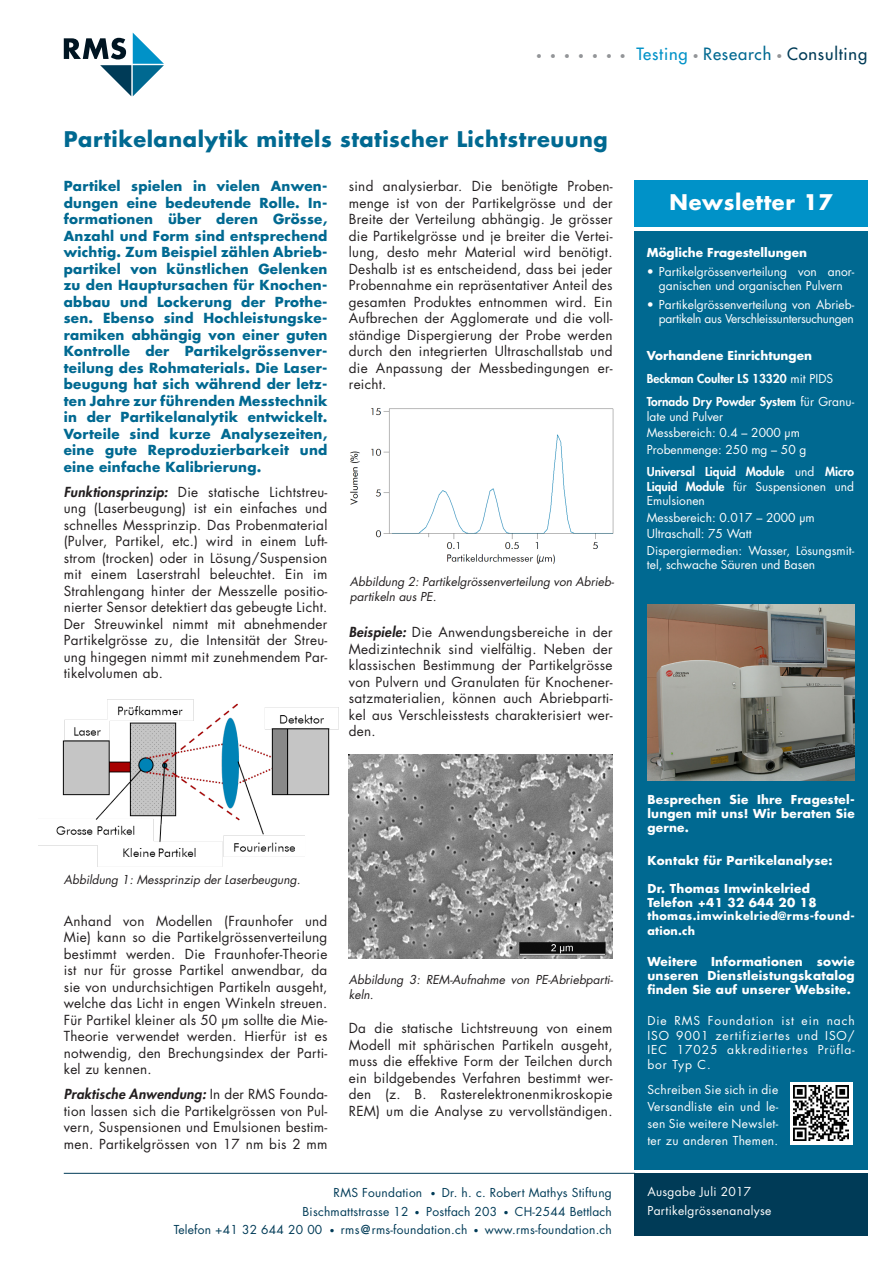
<style>
.page{position:relative;width:893px;height:1263px;background:#fff}
.page>*{position:absolute;margin:0;border:0;box-sizing:border-box;transform-origin:0 0}
.Titel{font:700 21px "Futura Std";letter-spacing:.025em;color:#006991}
.Headline{font:700 21px "Futura Std";letter-spacing:.03em;color:#fff}
.t1{font:500 16.5px "Futura Std";letter-spacing:.05em;color:#003b57}
.Text{font:13.5px/16.5px "Futura Std";letter-spacing:.02em;color:#231f20;text-align:justify}
.Text-2{font:700 13.5px/16.5px "Futura Std";letter-spacing:.02em;color:#006991;text-align:justify}
.Text_Spalte_blau{font:12px/14.4px "Futura Std";color:#fff;text-align:justify}
.Text_Spalte_blau-2{font:700 12px/14.4px "Futura Std";letter-spacing:.02em;color:#fff;text-align:justify}
.t2{font:12px "Futura Std";letter-spacing:.02em;color:#003b57}
.t3{font:italic 12px/14.4px "Futura Std";color:#231f20}
.Text_Spalte_blau-3{font:800 12px/14.4px "Futura Std";color:#fff}
.Text_Spalte_blau-4{font:12px/14.4px "Futura Std";letter-spacing:-.025em;color:#fff;text-align:right}
.Text_Spalte_blau-5{font:700 12px "Futura Std";color:#fff}
.Text_Spalte_blau-6{font:12px "Futura Std";letter-spacing:.025em;color:#fff}
.Text_Spalte_blau-7{font:700 11.1px/14.4px "Futura Std";letter-spacing:.035em;color:#fff}
.s1{font-weight:300;font-size:10.5px;color:#939598}
.s2{color:#0092c8}
.s3{color:#006991}
.s4{font-weight:800;font-style:italic}
.s5{font-size:9px}
.s6{font-weight:800}
.s7{font-weight:400}
</style>
<div class="page">
<img style="left:349px;top:755px;width:263px;height:204px">
<div style="left:634px;top:231px;width:233px;height:938px;background:#006991"></div>
<hr style="left:64px;top:1173px;width:571px;height:1px;background:#003b57">
<div style="left:634px;top:1173px;width:233px;height:62px;background:#003b57"></div>
<div style="left:634px;top:180px;width:233px;height:47px;background:#0092c8"></div>
<svg style="left:64px;top:33px;width:100px;height:63px"></svg>
<img style="left:647px;top:605px;width:208px;height:176px">
<img style="left:350px;top:408px;width:264px;height:156px">
<img style="left:39px;top:699px;width:300px;height:167px">
<div style="left:790px;top:1082px;width:63px;height:62px;background:#fff"></div>
<img style="left:794px;top:1085px;width:55px;height:55px">
<p class="t1" style="left:536px;top:43px;width:333px"><span class="s1">• • • • • • •</span> <span class="s2">Testing</span> <span class="s1">•</span> <span class="s3">Research</span> <span class="s1">•</span> Consulting</p>
<p class="Titel" style="left:64px;top:126px;width:545px">Partikelanalytik mittels statischer Lichtstreuung</p>
<p class="Text-2" style="left:64px;top:178px;width:265px">Partikel spielen in vielen Anwen&shy;dungen eine bedeutende Rolle. In&shy;formationen über deren Grösse, Anzahl und Form sind entsprechend wichtig. Zum Beispiel zählen Abrieb&shy;partikel von künstlichen Gelenken zu den Hauptursachen für Knochen&shy;abbau und Lockerung der Prothe&shy;sen. Ebenso sind Hochleistungske&shy;ramiken abhängig von einer guten Kontrolle der Partikelgrössenver&shy;teilung des Rohmaterials. Die Laser&shy;beugung hat sich während der letz&shy;ten Jahre zur führenden Messtechnik in der Partikelanalytik entwickelt.<br>Vorteile sind kurze Analysezeiten, eine gute Reproduzierbarkeit und eine einfache Kalibrierung.</p>
<p class="Text" style="left:64px;top:484px;width:265px"><span class="s4">Funktionsprinzip:</span> Die statische Lichtstreu&shy;ung (Laserbeugung) ist ein einfaches und schnelles Messprinzip. Das Probenmaterial (Pulver, Partikel, etc.) wird in einem Luft&shy;strom (trocken) oder in Lösung/Suspension mit einem Laserstrahl beleuchtet. Ein im Strahlengang hinter der Messzelle positio&shy;nierter Sensor detektiert das gebeugte Licht.<br>Der Streuwinkel nimmt mit abnehmender Partikelgrösse zu, die Intensität der Streu&shy;ung hingegen nimmt mit zunehmendem Par&shy;tikelvolumen ab.</p>
<p class="Text" style="left:349px;top:178px;width:265px">sind analysierbar. Die benötigte Proben&shy;menge ist von der Partikelgrösse und der Breite der Verteilung abhängig. Je grösser die Partikelgrösse und je breiter die Vertei&shy;lung, desto mehr Material wird benötigt.<br>Deshalb ist es entscheidend, dass bei jeder Probennahme ein repräsentativer Anteil des gesamten Produktes entnommen wird. Ein Aufbrechen der Agglomerate und die voll&shy;ständige Dispergierung der Probe werden durch den integrierten Ultraschallstab und die Anpassung der Messbedingungen er&shy;reicht.</p>
<p class="t3" style="left:350px;top:575px;width:266px">Abbildung 2: Partikelgrössenverteilung von Abrieb&shy;partikeln aus PE.</p>
<p class="Text" style="left:349px;top:624px;width:265px"><span class="s4">Beispiele:</span> Die Anwendungsbereiche in der Medizintechnik sind vielfältig. Neben der klassischen Bestimmung der Partikelgrösse von Pulvern und Granulaten für Knochener&shy;satzmaterialien, können auch Abriebparti&shy;kel aus Verschleisstests charakterisiert wer&shy;den.</p>
<p class="t3" style="left:64px;top:872px;width:238px">Abbildung 1: Messprinzip der Laserbeugung.</p>
<p class="Text" style="left:64px;top:912px;width:265px">Anhand von Modellen (Fraunhofer und Mie) kann so die Partikelgrössenverteilung bestimmt werden. Die Fraunhofer-Theorie ist nur für grosse Partikel anwendbar, da sie von undurchsichtigen Partikeln ausgeht, welche das Licht in engen Winkeln streuen.<br>Für Partikel kleiner als 50 µm sollte die Mie-Theorie verwendet werden. Hierfür ist es notwendig, den Brechungsindex der Parti&shy;kel zu kennen.</p>
<p class="Text" style="left:64px;top:1086px;width:265px"><span class="s4">Praktische Anwendung:</span> In der RMS Founda&shy;tion lassen sich die Partikelgrössen von Pul&shy;vern, Suspensionen und Emulsionen bestim&shy;men. Partikelgrössen von 17 nm bis 2 mm</p>
<p class="t3" style="left:349px;top:973px;width:266px">Abbildung 3: REM-Aufnahme von PE-Abriebparti&shy;keln.</p>
<p class="Text" style="left:349px;top:1020px;width:265px">Da die statische Lichtstreuung von einem Modell mit sphärischen Partikeln ausgeht, muss die effektive Form der Teilchen durch ein bildgebendes Verfahren bestimmt wer&shy;den (z. B. Rasterelektronenmikroskopie REM) um die Analyse zu vervollständigen.</p>
<p class="t2" style="left:334px;top:1185px;width:280px">RMS Foundation <span class="s5">•</span> Dr. h. c. Robert Mathys Stiftung</p>
<p class="t2" style="left:303px;top:1203px;width:311px">Bischmattstrasse 12 <span class="s5">•</span> Postfach 203 <span class="s5">•</span> CH-2544 Bettlach</p>
<p class="t2" style="left:174px;top:1222px;width:440px">Telefon +41 32 644 20 00 <span class="s5">•</span> rms<span class="s6">@</span>rms-foundation.ch <span class="s5">•</span> www.rms-foundation.ch</p>
<p class="Headline" style="left:670px;top:188px;width:165px">Newsletter 17</p>
<p class="Text_Spalte_blau-5" style="left:647px;top:244px;width:162px">Mögliche Fragestellungen</p>
<p class="Text_Spalte_blau" style="left:647px;top:264px;width:209px;text-align:center">• Partikelgrössenverteilung von anor&shy;ganischen und organischen Pulvern</p>
<p class="Text_Spalte_blau-4" style="left:647px;top:297px;width:209px">• Partikelgrössenverteilung von Abrieb&shy;partikeln aus Verschleissuntersuchungen</p>
<p class="Text_Spalte_blau-5" style="left:647px;top:348px;width:167px">Vorhandene Einrichtungen</p>
<p class="Text_Spalte_blau-3" style="left:647px;top:372px;width:188px">Beckman Coulter LS 13320 <span class="s7">mit PIDS</span></p>
<p class="Text_Spalte_blau-3" style="left:647px;top:394px;width:209px">Tornado Dry Powder System <span class="s7">für Granu&shy;late und Pulver</span></p>
<p class="Text_Spalte_blau" style="left:647px;top:426px;width:155px">Messbereich: 0.4 – 2000 µm</p>
<p class="Text_Spalte_blau" style="left:647px;top:442px;width:161px">Probenmenge: 250 mg – 50 g</p>
<p class="Text_Spalte_blau-3" style="left:647px;top:465px;width:209px;text-align:justify">Universal Liquid Module <span class="s7">und</span> Micro Liquid Module <span class="s7">für Suspensionen und Emulsionen</span></p>
<p class="Text_Spalte_blau" style="left:647px;top:510px;width:169px">Messbereich: 0.017 – 2000 µm</p>
<p class="Text_Spalte_blau" style="left:647px;top:527px;width:106px">Ultraschall: 75 Watt</p>
<p class="Text_Spalte_blau" style="left:647px;top:543px;width:209px">Dispergiermedien: Wasser, Lösungsmit&shy;tel, schwache Säuren und Basen</p>
<p class="Text_Spalte_blau-2" style="left:647px;top:792px;width:209px">Besprechen Sie Ihre Fragestel&shy;lungen mit uns! Wir beraten Sie gerne.</p>
<p class="Text_Spalte_blau-2" style="left:647px;top:853px;width:187px">Kontakt für Partikelanalyse:</p>
<p class="Text_Spalte_blau-2" style="left:647px;top:881px;width:164px">Dr. Thomas Imwinkelried</p>
<p class="Text_Spalte_blau-2" style="left:647px;top:895px;width:171px">Telefon +41 32 644 20 18</p>
<p class="Text_Spalte_blau-7" style="left:647px;top:909px;width:209px">thomas.imwinkelried@rms-found&shy;ation.ch</p>
<p class="Text_Spalte_blau-2" style="left:647px;top:954px;width:209px">Weitere Informationen sowie unseren Dienstleistungskatalog finden Sie auf unserer Website.</p>
<p class="Text_Spalte_blau" style="left:647px;top:1014px;width:209px">Die RMS Foundation ist ein nach ISO 9001 zertifiziertes und ISO/ IEC 17025 akkreditiertes Prüfla&shy;bor Typ C.</p>
<p class="Text_Spalte_blau" style="left:647px;top:1081px;width:132px;line-height:17.1px">Schreiben Sie sich in die Versandliste ein und le&shy;sen Sie weitere Newslet&shy;ter zu anderen Themen.</p>
<p class="Text_Spalte_blau-6" style="left:647px;top:1184px;width:105px">Ausgabe Juli 2017</p>
<p class="Text_Spalte_blau-6" style="left:647px;top:1203px;width:125px">Partikelgrössenanalyse</p>
</div>
